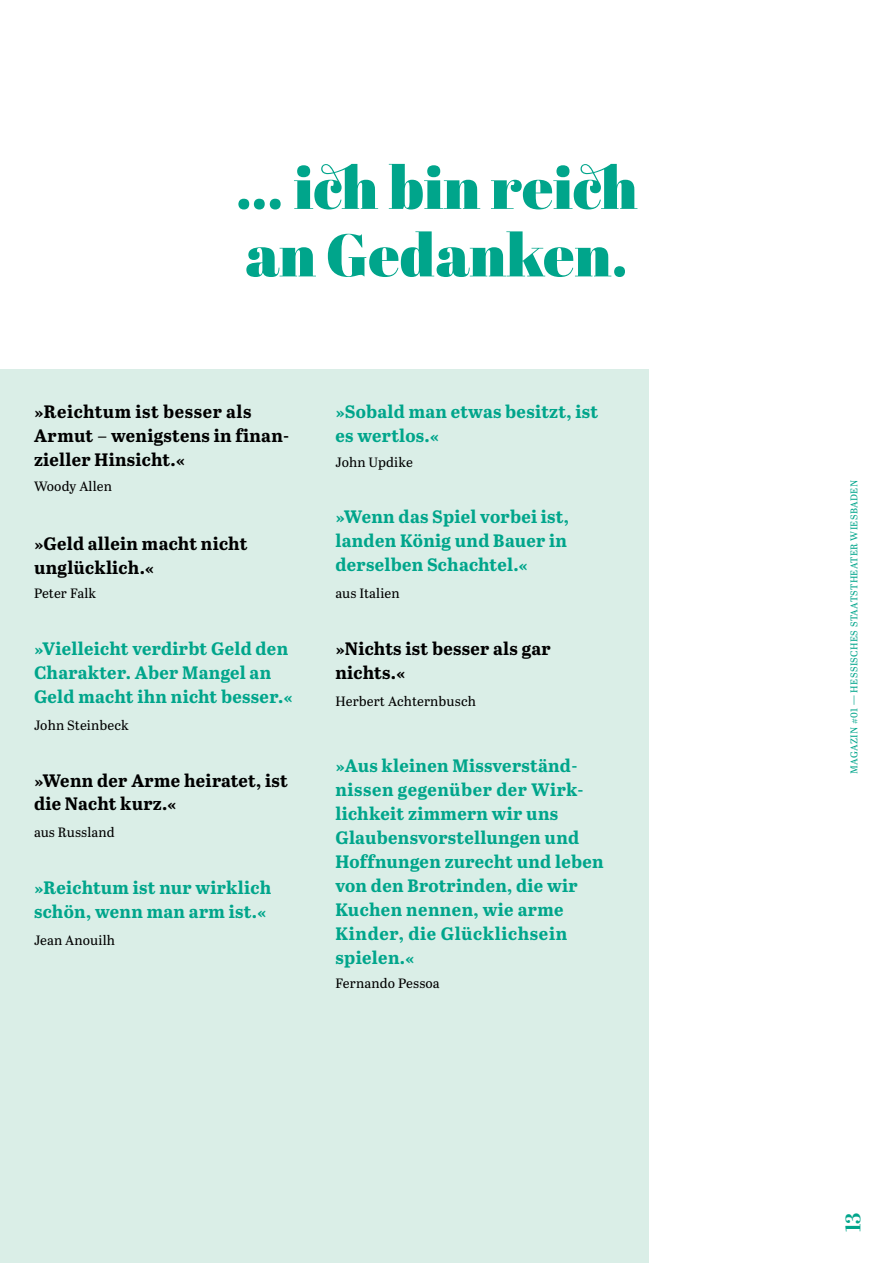
<style>
.page{position:relative;width:893px;height:1263px;background:#fff}
.page>*{position:absolute;margin:0;border:0;box-sizing:border-box;transform-origin:0 0}
.t1{font:900 60px/67.5px "Abril Display";letter-spacing:.01em;color:#00a58b}
.t2{font:700 21px "Abril Display";color:#00a58b}
.t3{font:700 18px/24px "Abril Text";letter-spacing:.015em;color:#00a58b}
.t4{font:700 18px/24px "Abril Text";letter-spacing:.015em;color:#000}
.t5{font:13.5px "Abril Text";letter-spacing:.01em;color:#000}
.t6{font:9.75px "Abril Text";letter-spacing:.04em;color:#00a58b}
</style>
<div class="page">
<div style="left:0;top:370px;width:648px;height:893px;background:#daeee7"></div>
<h1 class="t1" style="left:236px;top:154px;width:403px">… ich bin reich an Gedanken.</h1>
<p class="t4" style="left:34px;top:399px;width:257px">»Reichtum ist besser als<br>Armut – wenigstens in finan&shy;zieller Hinsicht.«</p>
<p class="t5" style="left:34px;top:476px;width:79px">Woody Allen</p>
<p class="t4" style="left:34px;top:530px;width:215px">»Geld allein macht nicht unglücklich.«</p>
<p class="t5" style="left:34px;top:584px;width:64px">Peter Falk</p>
<p class="t3" style="left:34px;top:636px;width:260px">»Vielleicht verdirbt Geld den<br>Charakter. Aber Mangel an<br>Geld macht ihn nicht besser.«</p>
<p class="t5" style="left:34px;top:715px;width:96px">John Steinbeck</p>
<p class="t4" style="left:34px;top:767px;width:256px">»Wenn der Arme heiratet, ist die Nacht kurz.«</p>
<p class="t5" style="left:34px;top:823px;width:82px">aus Russland</p>
<p class="t3" style="left:34px;top:874px;width:239px">»Reichtum ist nur wirklich schön, wenn man arm ist.«</p>
<p class="t5" style="left:34px;top:930px;width:83px">Jean Anouilh</p>
<p class="t3" style="left:335px;top:399px;width:264px">»Sobald man etwas besitzt, ist es wertlos.«</p>
<p class="t5" style="left:335px;top:452px;width:79px">John Updike</p>
<p class="t3" style="left:335px;top:504px;width:235px;text-align:justify">»Wenn das Spiel vorbei ist, landen König und Bauer in derselben Schachtel.«</p>
<p class="t5" style="left:335px;top:584px;width:66px">aus Italien</p>
<p class="t4" style="left:335px;top:636px;width:217px">»Nichts ist besser als gar nichts.«</p>
<p class="t5" style="left:335px;top:691px;width:142px">Herbert Achternbusch</p>
<p class="t3" style="left:335px;top:753px;width:270px">»Aus kleinen Missverständ&shy;nissen gegenüber der Wirk&shy;lichkeit zimmern wir uns<br>Glaubensvorstellungen und<br>Hoffnungen zurecht und leben von den Brotrinden, die wir<br>Kuchen nennen, wie arme<br>Kinder, die Glücklichsein spielen.«</p>
<p class="t5" style="left:335px;top:974px;width:106px">Fernando Pessoa</p>
<p class="t6" style="left:847px;top:774px;width:295px;rotate:-90deg">MAGAZIN #01 — HESSISCHES STAATSTHEATER WIESBADEN</p>
<p class="t2" style="left:839px;top:1232px;width:21px;rotate:-90deg">13</p>
</div>
